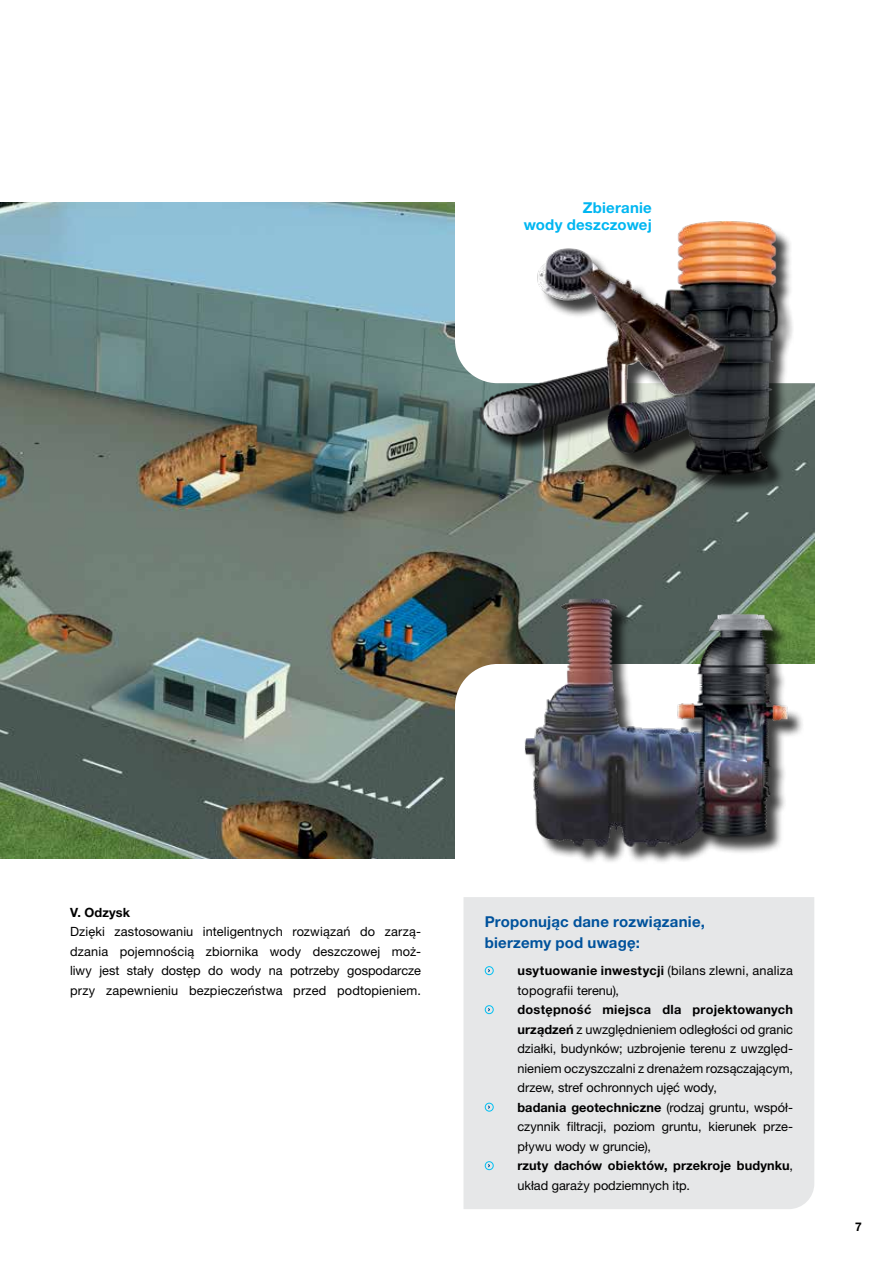
<style>
.page{position:relative;width:893px;height:1263px;background:#fff}
.page>*{position:absolute;margin:0;border:0;box-sizing:border-box;transform-origin:0 0}
.t1{font:700 15px/21px "Helvetica Neue LT Pro";letter-spacing:.015em;color:#00529c}
.t2{font:700 15px/16.5px "Helvetica Neue LT Pro";letter-spacing:.015em;color:#00b6f1;text-align:right}
.t3{font:12.75px/19.5px "Helvetica Neue LT Pro";color:#000}
.t4{font:700 12.75px "Helvetica Neue LT Pro";letter-spacing:.005em;color:#000}
.t5{font:700 12px "Helvetica Neue LT Pro";color:#000}
.s1{font-weight:700}
</style>
<div class="page">
<div style="left:463px;top:897px;width:351px;height:312px;background:#e6e7e8"></div>
<svg style="left:487px;top:968px;width:4px;height:5px"></svg>
<div style="left:485px;top:966px;width:9px;height:9px;border:1px solid #00c0f3;border-radius:50%"></div>
<svg style="left:487px;top:1007px;width:4px;height:5px"></svg>
<div style="left:485px;top:1005px;width:9px;height:9px;border:1px solid #00c0f3;border-radius:50%"></div>
<svg style="left:487px;top:1105px;width:4px;height:5px"></svg>
<div style="left:485px;top:1103px;width:9px;height:9px;border:1px solid #00c0f3;border-radius:50%"></div>
<svg style="left:487px;top:1163px;width:4px;height:5px"></svg>
<div style="left:485px;top:1161px;width:9px;height:9px;border:1px solid #00c0f3;border-radius:50%"></div>
<img style="left:0;top:203px;width:814px;height:655px">
<svg style="left:455px;top:203px;width:359px;height:7px"></svg>
<svg style="left:805px;top:664px;width:9px;height:194px"></svg>
<div style="left:527px;top:601px;width:278px;height:263px;background:#000;opacity:.75"></div>
<img style="left:385px;top:599px;width:410px;height:337px">
<img style="left:410px;top:210px;width:405px;height:293px">
<p class="t2" style="left:524px;top:199px;width:130px">Zbieranie<br>wody deszczowej</p>
<p class="t4" style="left:70px;top:904px;width:61px">V. Odzysk</p>
<p class="t3" style="left:70px;top:922px;width:352px;text-align:justify">Dzięki zastosowaniu inteligentnych rozwiązań do zarzą&shy;dzania pojemnością zbiornika wody deszczowej moż&shy;liwy jest stały dostęp do wody na potrzeby gospodarcze przy zapewnieniu bezpieczeństwa przed podtopieniem.</p>
<p class="t1" style="left:485px;top:911px;width:222px">Proponując dane rozwiązanie, bierzemy pod uwagę:</p>
<p class="t3" style="left:517px;top:961px;width:277px"><span class="s1">usytuowanie inwestycji</span> (bilans zlewni, analiza topografii terenu),</p>
<p class="t3" style="left:517px;top:1000px;width:277px"><span class="s1">dostępność miejsca dla projektowanych urządzeń</span> z uwzględnieniem odległości od granic działki, budynków; uzbrojenie terenu z uwzględ&shy;nieniem oczyszczalni z drenażem rozsączającym, drzew, stref ochronnych ujęć wody,<br><span class="s1">badania geotechniczne</span> (rodzaj gruntu, współ&shy;czynnik filtracji, poziom gruntu, kierunek prze&shy;pływu wody w gruncie),<br><span class="s1">rzuty dachów obiektów, przekroje budynku</span>, układ garaży podziemnych itp.</p>
<p class="t5" style="left:855px;top:1219px;width:8px">7</p>
</div>
